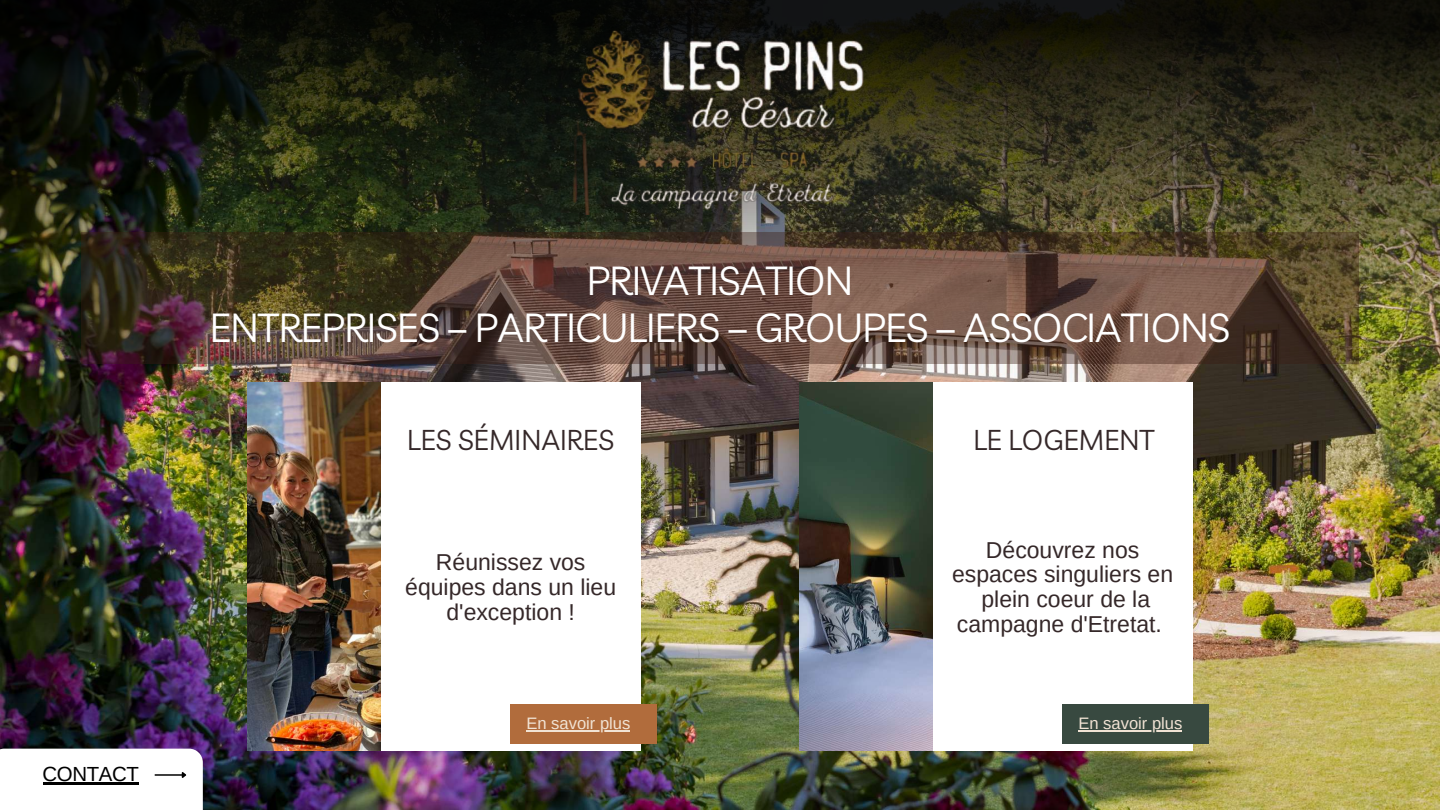
<style>
.page{position:relative;width:1440px;height:810px;background:#fff}
.page>*{position:absolute;margin:0;border:0;box-sizing:border-box;transform-origin:0 0}
.t1{font:39.6px/46.5px "Livvic";letter-spacing:-.02em;color:#fff;text-align:center}
.t2{font:28px "Livvic";color:#352829}
.t3{font:23px/24.8px "Arimo";color:#352829;text-align:center}
.t4{font:20.4px "Arimo";letter-spacing:-.02em;color:#000}
.t5{font:16.6px "Arimo";color:#f1e3d4}
</style>
<div class="page">
<img style="left:0;top:0;width:1440px;height:805px">
<svg style="left:81px;top:232px;width:1278px;height:132px"></svg>
<div style="left:247px;top:382px;width:394px;height:369px;background:#fff"></div>
<div style="left:799px;top:382px;width:394px;height:369px;background:#fff"></div>
<img style="left:247px;top:382px;width:134px;height:369px">
<img style="left:799px;top:382px;width:134px;height:369px">
<img style="left:563px;top:26px;width:314px;height:189px">
<svg style="left:0;top:749px;width:203px;height:61px"></svg>
<div style="left:1063px;top:704px;width:146px;height:40px;background:#384940"></div>
<div style="left:511px;top:704px;width:146px;height:40px;background:#b16c3c"></div>
<hr style="left:1078px;top:730px;width:104px;height:2px;background:#f1e3d4">
<hr style="left:526px;top:730px;width:104px;height:2px;background:#f1e3d4">
<p class="t4" style="left:43px;top:763px;width:98px">CONTACT</p>
<h1 class="t1" style="left:210px;top:257px;width:1022px">PRIVATISATION<br>ENTREPRISES – PARTICULIERS – GROUPES – ASSOCIATIONS</h1>
<p class="t2" style="left:407px;top:421px;width:208px">LES SÉMINAIRES</p>
<p class="t3" style="left:405px;top:550px;width:212px">Réunissez vos équipes dans un lieu d'exception !</p>
<p class="t2" style="left:973px;top:421px;width:183px">LE LOGEMENT</p>
<p class="t3" style="left:952px;top:537px;width:223px">Découvrez nos espaces singuliers en plein coeur de la campagne d'Etretat.</p>
<p class="t5" style="left:526px;top:714px;width:106px">En savoir plus</p>
<p class="t5" style="left:1078px;top:714px;width:106px">En savoir plus</p>
</div>
